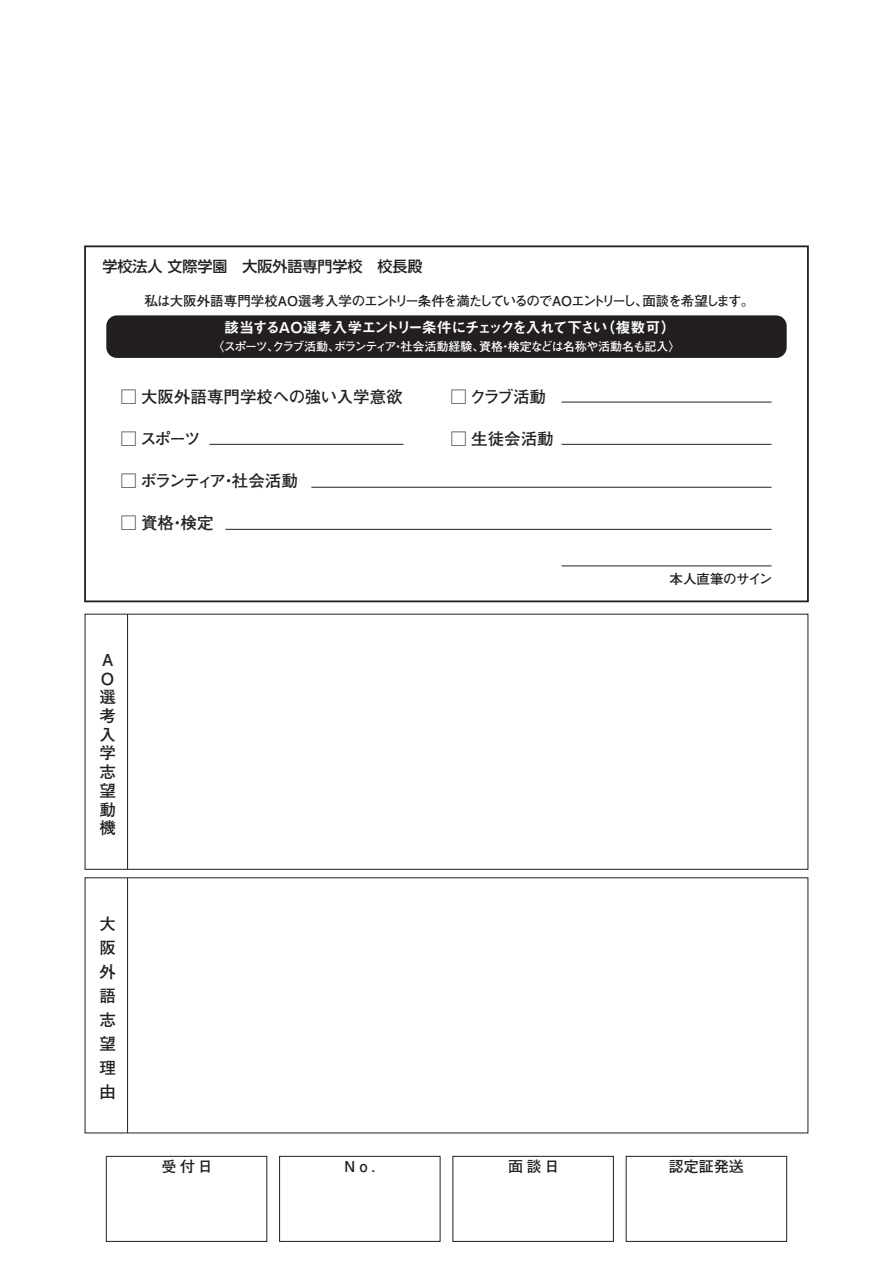
<style>
.page{position:relative;width:893px;height:1263px;background:#fff}
.page>*{position:absolute;margin:0;border:0;box-sizing:border-box;transform-origin:0 0}
.t1{font:700 16.5px/18.8px "Futo Go B101 Pr 5";color:#231f20}
.t2{font:700 16.5px "Futo Go B101 Pr 5";letter-spacing:-.12em;color:#231f20}
.t3{font:15px "Midashi Go Pr 6 MB31";letter-spacing:-.095em;color:#fff}
.t4{font:500 15px "UD Shin Go Pr 6";color:#231f20}
.t5{font:700 15px "Futo Go B101 Pr 5";letter-spacing:.165em;color:#231f20}
.t6{font:700 13.5px "Futo Go B101 Pr 5";letter-spacing:-.065em;color:#231f20}
.t7{font:700 13.5px "Futo Go B101 Pr 5";letter-spacing:-.02em;color:#231f20}
.t8{font:700 12px "Futo Go B101 Pr 5";letter-spacing:-.065em;color:#fff}
</style>
<div class="page">
<div style="left:84px;top:245px;width:725px;height:357px;border:2px solid #231f20"></div>
<div style="left:106px;top:315px;width:681px;height:43px;background:#231f20;border-radius:11px"></div>
<hr style="left:209px;top:444px;width:194px;height:1px;background:#231f20">
<hr style="left:561px;top:444px;width:210px;height:1px;background:#231f20">
<hr style="left:561px;top:402px;width:210px;height:1px;background:#231f20">
<hr style="left:561px;top:566px;width:210px;height:1px;background:#231f20">
<hr style="left:311px;top:487px;width:460px;height:1px;background:#231f20">
<hr style="left:226px;top:529px;width:546px;height:1px;background:#231f20">
<div style="left:85px;top:614px;width:723px;height:256px;border:1px solid #231f20"></div>
<hr style="left:127px;top:614px;width:1px;height:255px;background:#231f20">
<hr style="left:127px;top:878px;width:1px;height:255px;background:#231f20">
<div style="left:106px;top:1156px;width:161px;height:85px;border:1px solid #231f20"></div>
<div style="left:279px;top:1156px;width:161px;height:85px;border:1px solid #231f20"></div>
<div style="left:453px;top:1156px;width:161px;height:85px;border:1px solid #231f20"></div>
<div style="left:626px;top:1156px;width:161px;height:85px;border:1px solid #231f20"></div>
<p class="t4" style="left:103px;top:254px;width:321px">学校法人 文際学園　大阪外語専門学校　校長殿</p>
<p class="t6" style="left:144px;top:290px;width:612px">私は大阪外語専門学校AO選考入学のエントリー条件を満たしているのでAOエントリーし、面談を希望します。</p>
<p class="t3" style="left:224px;top:316px;width:453px">該当するAO選考入学エントリー条件にチェックを入れて下さい（複数可）</p>
<p class="t8" style="left:212px;top:336px;width:470px">〈スポーツ、クラブ活動、ボランティア・社会活動経験、資格・検定などは名称や活動名も記入〉</p>
<p class="t1" style="left:121px;top:386px;width:284px">□ 大阪外語専門学校への強い入学意欲</p>
<p class="t1" style="left:451px;top:386px;width:97px">□ クラブ活動</p>
<p class="t1" style="left:121px;top:428px;width:82px">□ スポーツ</p>
<p class="t1" style="left:451px;top:428px;width:105px">□ 生徒会活動</p>
<p class="t2" style="left:121px;top:467px;width:179px">□ ボランティア・社会活動</p>
<p class="t1" style="left:121px;top:512px;width:95px">□ 資格・検定</p>
<p class="t1" style="left:99px;top:649px;width:18px">A<br>O選考入学志望動機</p>
<p class="t1" style="left:99px;top:910px;width:18px;line-height:24px;text-align:justify">大阪外語志望理由</p>
<p class="t7" style="left:670px;top:568px;width:104px">本人直筆のサイン</p>
<p class="t5" style="left:162px;top:1154px;width:53px">受付日</p>
<p class="t5" style="left:344px;top:1154px;width:33px">No.</p>
<p class="t5" style="left:508px;top:1154px;width:53px">面談日</p>
<p class="t5" style="left:669px;top:1154px;width:76px">認定証発送</p>
</div>
